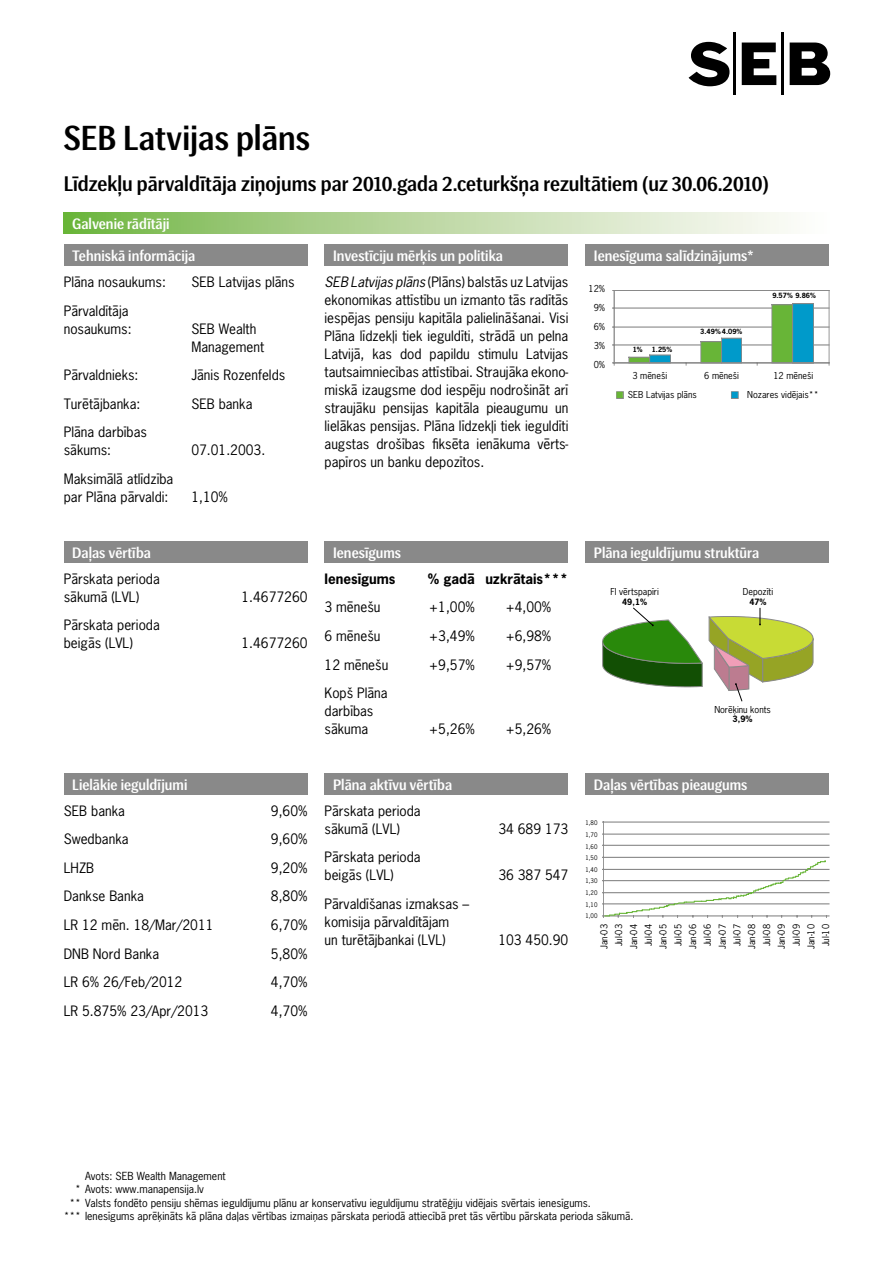
<style>
.page{position:relative;width:893px;height:1263px;background:#fff}
.page>*{position:absolute;margin:0;border:0;box-sizing:border-box;transform-origin:0 0}
.t1{font:500 34.5px "SEB Basic";color:#000}
.t2{font:500 21px "SEB Basic";color:#000}
.t3{font:500 15px "SEB Basic";color:#fff}
.t4{font:13.5px/18px "News Gothic SEB";color:#000}
.t5{font:700 13.5px "News Gothic SEB";color:#000}
.t6{font:10.5px "News Gothic SEB";color:#000}
.t7{font:9px/14.9px "News Gothic SEB";color:#000;text-align:center}
.t8{font:700 8.25px "News Gothic SEB";color:#000}
.t9{font:700 6.75px "News Gothic SEB";color:#000}
.t10{font:6px/11.6px "News Gothic SEB";color:#000;text-align:justify}
.s1{font-style:italic}
.s2{color:#68b537}
.s3{color:#009aca}
</style>
<div class="page">
<svg style="left:689px;top:42px;width:40px;height:44px"></svg>
<svg style="left:742px;top:43px;width:34px;height:42px"></svg>
<hr style="left:733px;top:33px;width:3px;height:62px;background:#000">
<hr style="left:781px;top:33px;width:2px;height:62px;background:#000">
<svg style="left:790px;top:43px;width:40px;height:42px"></svg>
<div style="left:64px;top:213px;width:765px;height:21px;background:linear-gradient(to right,#74b546,#fffeff)"></div>
<div style="left:585px;top:244px;width:244px;height:22px;background:#898989"></div>
<div style="left:64px;top:244px;width:244px;height:22px;background:#898989"></div>
<div style="left:325px;top:244px;width:243px;height:22px;background:#898989"></div>
<div style="left:616px;top:391px;width:8px;height:8px;border:2px solid #898989"></div>
<div style="left:731px;top:391px;width:8px;height:8px;border:2px solid #898989"></div>
<svg style="left:612px;top:290px;width:217px;height:75px"></svg>
<div style="left:64px;top:541px;width:244px;height:21px;background:#898989"></div>
<div style="left:325px;top:541px;width:243px;height:21px;background:#898989"></div>
<div style="left:585px;top:541px;width:244px;height:21px;background:#898989"></div>
<svg style="left:602px;top:607px;width:100px;height:80px"></svg>
<svg style="left:709px;top:608px;width:104px;height:94px"></svg>
<div style="left:64px;top:773px;width:244px;height:21px;background:#898989"></div>
<div style="left:325px;top:773px;width:243px;height:21px;background:#898989"></div>
<div style="left:585px;top:773px;width:244px;height:21px;background:#898989"></div>
<hr style="left:603px;top:904px;width:226px;height:1px;background:#898989">
<hr style="left:603px;top:892px;width:226px;height:1px;background:#898989">
<hr style="left:603px;top:880px;width:226px;height:1px;background:#898989">
<hr style="left:603px;top:869px;width:226px;height:1px;background:#898989">
<hr style="left:603px;top:857px;width:226px;height:1px;background:#898989">
<hr style="left:603px;top:845px;width:226px;height:1px;background:#898989">
<hr style="left:603px;top:834px;width:226px;height:1px;background:#898989">
<hr style="left:603px;top:822px;width:226px;height:1px;background:#898989">
<hr style="left:603px;top:822px;width:1px;height:94px;background:#898989">
<hr style="left:603px;top:916px;width:226px;height:1px;background:#898989">
<svg style="left:602px;top:857px;width:225px;height:61px"></svg>
<h1 class="t1" style="left:64px;top:119px;width:248px">SEB Latvijas plāns</h1>
<h2 class="t2" style="left:64px;top:172px;width:706px">Līdzekļu pārvaldītāja ziņojums par 2010.gada 2.ceturkšņa rezultātiem (uz 30.06.2010)</h2>
<p class="t3" style="left:72px;top:215px;width:99px">Galvenie rādītāji</p>
<p class="t3" style="left:72px;top:247px;width:125px">Tehniskā informācija</p>
<p class="t4" style="left:64px;top:273px;width:104px">Plāna nosaukums:</p>
<p class="t4" style="left:191px;top:273px;width:105px">SEB Latvijas plāns</p>
<p class="t4" style="left:64px;top:301px;width:69px">Pārvaldītāja nosaukums:</p>
<p class="t4" style="left:191px;top:319px;width:74px">SEB Wealth<br>Management</p>
<p class="t4" style="left:64px;top:366px;width:76px">Pārvaldnieks:</p>
<p class="t4" style="left:191px;top:366px;width:95px">Jānis Rozenfelds</p>
<p class="t4" style="left:64px;top:395px;width:78px">Turētājbanka:</p>
<p class="t4" style="left:191px;top:395px;width:63px">SEB banka</p>
<p class="t4" style="left:64px;top:423px;width:85px">Plāna darbības sākums:</p>
<p class="t4" style="left:191px;top:441px;width:75px">07.01.2003.</p>
<p class="t4" style="left:64px;top:470px;width:111px">Maksimālā atlīdzība par Plāna pārvaldi:</p>
<p class="t3" style="left:72px;top:544px;width:80px">Daļas vērtība</p>
<p class="t4" style="left:64px;top:569px;width:98px">Pārskata perioda sākumā (LVL)</p>
<p class="t4" style="left:64px;top:616px;width:98px">Pārskata perioda beigās (LVL)</p>
<p class="t4" style="left:191px;top:488px;width:38px">1,10%</p>
<p class="t4" style="left:241px;top:587px;width:68px">1.4677260</p>
<p class="t4" style="left:241px;top:634px;width:68px">1.4677260</p>
<p class="t3" style="left:72px;top:776px;width:117px">Lielākie ieguldījumi</p>
<p class="t4" style="left:64px;top:801px;width:63px">SEB banka</p>
<p class="t4" style="left:271px;top:801px;width:38px">9,60%</p>
<p class="t4" style="left:64px;top:830px;width:66px">Swedbanka</p>
<p class="t4" style="left:271px;top:830px;width:38px">9,60%</p>
<p class="t4" style="left:64px;top:858px;width:32px">LHZB</p>
<p class="t4" style="left:271px;top:858px;width:38px">9,20%</p>
<p class="t4" style="left:64px;top:887px;width:82px">Dankse Banka</p>
<p class="t4" style="left:271px;top:887px;width:38px">8,80%</p>
<p class="t4" style="left:64px;top:916px;width:151px">LR 12 mēn. 18/Mar/2011</p>
<p class="t4" style="left:271px;top:916px;width:38px">6,70%</p>
<p class="t4" style="left:64px;top:944px;width:97px">DNB Nord Banka</p>
<p class="t4" style="left:271px;top:944px;width:38px">5,80%</p>
<p class="t4" style="left:64px;top:973px;width:120px">LR 6% 26/Feb/2012</p>
<p class="t4" style="left:271px;top:973px;width:38px">4,70%</p>
<p class="t4" style="left:64px;top:1002px;width:146px">LR 5.875% 23/Apr/2013</p>
<p class="t4" style="left:271px;top:1002px;width:38px">4,70%</p>
<p class="t3" style="left:333px;top:247px;width:171px">Investīciju mērķis un politika</p>
<p class="t4" style="left:325px;top:273px;width:245px;text-align:justify"><span class="s1">SEB Latvijas plāns</span> (Plāns) balstās uz Latvijas ekonomikas attīstību un izmanto tās radītās iespējas pensiju kapitāla palielināšanai. Visi Plāna līdzekļi tiek ieguldīti, strādā un pelna Latvijā, kas dod papildu stimulu Latvijas tautsaimniecības attīstībai. Straujāka ekono&shy;miskā izaugsme dod iespēju nodrošināt arī straujāku pensijas kapitāla pieaugumu un lielākas pensijas. Plāna līdzekļi tiek ieguldīti augstas drošības fiksēta ienākuma vērts&shy;papīros un banku depozītos.</p>
<p class="t3" style="left:594px;top:247px;width:161px">Ienesīguma salīdzinājums*</p>
<p class="t7" style="left:589px;top:279px;width:18px;line-height:18.9px">12%<br>9%<br>6%<br>3%<br>0%</p>
<p class="t9" style="left:633px;top:345px;width:11px">1%</p>
<p class="t9" style="left:652px;top:345px;width:22px">1.25%</p>
<p class="t9" style="left:700px;top:327px;width:43px">3.49% 4.09%</p>
<p class="t9" style="left:772px;top:291px;width:45px">9.57% 9.86%</p>
<p class="t7" style="left:632px;top:368px;width:36px">3 mēneši</p>
<p class="t7" style="left:704px;top:368px;width:36px">6 mēneši</p>
<p class="t7" style="left:773px;top:368px;width:41px">12 mēneši</p>
<p class="t7" style="left:617px;top:387px;width:82px"><span class="s2">■</span> SEB Latvijas plāns</p>
<p class="t7" style="left:731px;top:387px;width:89px"><span class="s3">■</span> Nozares vidējais**</p>
<p class="t3" style="left:333px;top:544px;width:69px">Ienesīgums</p>
<p class="t3" style="left:594px;top:544px;width:167px">Plāna ieguldījumu struktūra</p>
<p class="t7" style="left:610px;top:584px;width:50px">FI vērtspapīri</p>
<p class="t8" style="left:622px;top:596px;width:26px">49,1%</p>
<p class="t5" style="left:325px;top:570px;width:72px">Ienesīgums</p>
<p class="t5" style="left:428px;top:570px;width:142px">% gadā uzkrātais***</p>
<p class="t4" style="left:325px;top:598px;width:57px">3 mēnešu</p>
<p class="t4" style="left:429px;top:598px;width:47px">+1,00%</p>
<p class="t4" style="left:506px;top:598px;width:47px">+4,00%</p>
<p class="t4" style="left:325px;top:627px;width:57px">6 mēnešu</p>
<p class="t4" style="left:429px;top:627px;width:47px">+3,49%</p>
<p class="t4" style="left:506px;top:627px;width:47px">+6,98%</p>
<p class="t4" style="left:325px;top:655px;width:65px">12 mēnešu</p>
<p class="t4" style="left:429px;top:655px;width:47px">+9,57%</p>
<p class="t4" style="left:506px;top:655px;width:47px">+9,57%</p>
<p class="t4" style="left:325px;top:684px;width:65px">Kopš Plāna darbības sākuma</p>
<p class="t7" style="left:743px;top:584px;width:32px">Depozīti</p>
<p class="t8" style="left:749px;top:596px;width:19px">47%</p>
<p class="t7" style="left:714px;top:702px;width:58px">Norēķinu konts</p>
<p class="t8" style="left:733px;top:714px;width:21px">3,9%</p>
<p class="t4" style="left:429px;top:720px;width:47px">+5,26%</p>
<p class="t4" style="left:506px;top:720px;width:47px">+5,26%</p>
<p class="t3" style="left:333px;top:776px;width:121px">Plāna aktīvu vērtība</p>
<p class="t3" style="left:594px;top:776px;width:155px">Daļas vērtības pieaugums</p>
<p class="t10" style="left:585px;top:817px;width:14px">1,80<br>1,70<br>1,60<br>1,50<br>1,40<br>1,30<br>1,20<br>1,10<br>1,00</p>
<p class="t7" style="left:596px;top:949px;width:26px;text-align:justify;rotate:-90deg">Jan-03<br>Jul-03<br>Jan-04<br>Jul-04<br>Jan-05<br>Jul-05<br>Jan-06<br>Jul-06<br>Jan-07<br>Jul-07<br>Jan-08<br>Jul-08<br>Jan-09<br>Jul-09<br>Jan-10<br>Jul-10</p>
<p class="t4" style="left:325px;top:801px;width:98px">Pārskata perioda sākumā (LVL)</p>
<p class="t4" style="left:498px;top:819px;width:71px">34 689 173</p>
<p class="t4" style="left:325px;top:848px;width:98px">Pārskata perioda beigās (LVL)</p>
<p class="t4" style="left:498px;top:866px;width:71px">36 387 547</p>
<p class="t4" style="left:325px;top:894px;width:146px">Pārvaldīšanas izmaksas – komisija pārvaldītājam<br>un turētājbankai (LVL)</p>
<p class="t4" style="left:498px;top:930px;width:71px">103 450.90</p>
<p class="t6" style="left:85px;top:1169px;width:142px">Avots: SEB Wealth Management</p>
<p class="t6" style="left:75px;top:1183px;width:130px">* Avots: www.manapensija.lv</p>
<p class="t6" style="left:69px;top:1196px;width:523px">** Valsts fondēto pensiju shēmas ieguldījumu plānu ar konservatīvu ieguldījumu stratēģiju vidējais svērtais ienesīgums.</p>
<p class="t6" style="left:64px;top:1210px;width:571px">*** Ienesīgums aprēķināts kā plāna daļas vērtības izmaiņas pārskata periodā attiecībā pret tās vērtību pārskata perioda sākumā.</p>
</div>
